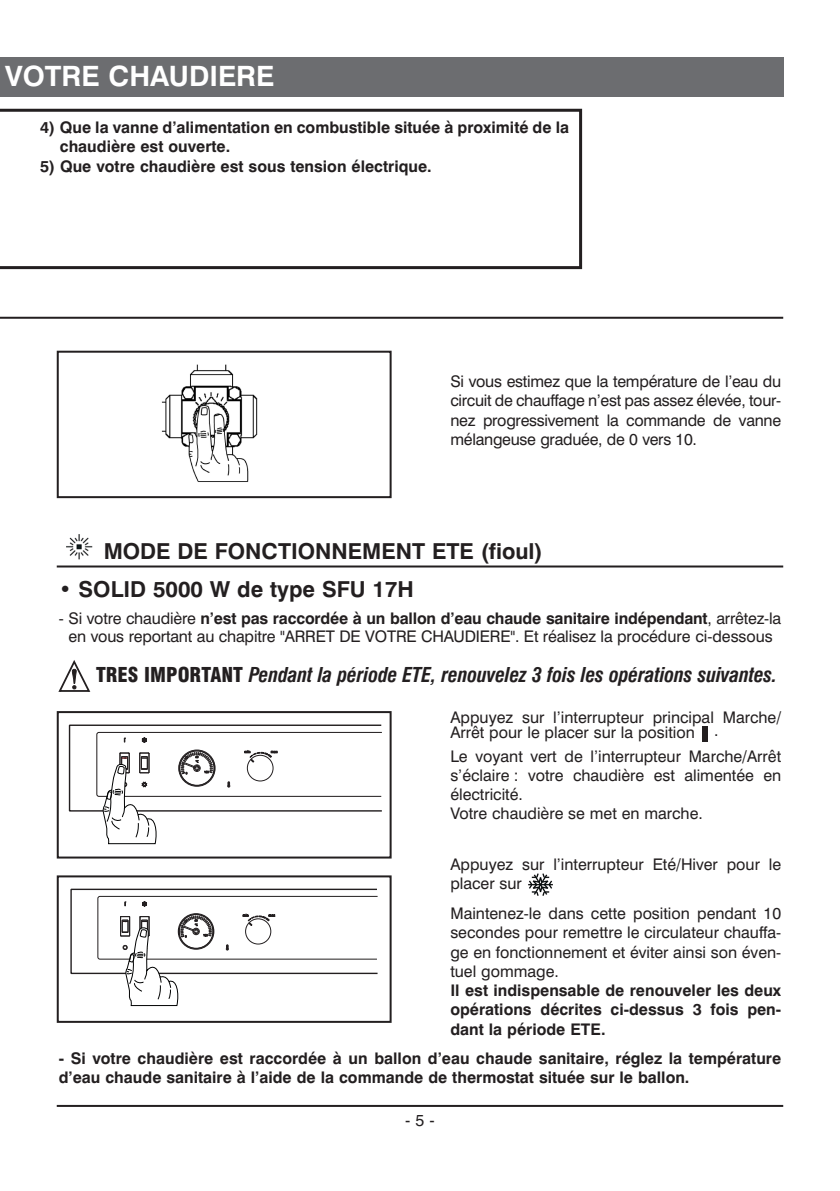
<style>
.page{position:relative;width:840px;height:1191px;background:#fff}
.page>*{position:absolute;margin:0;border:0;box-sizing:border-box;transform-origin:0 0}
.t1{font:700 28px "Swiss 721 BT";color:#fff}
.t2{font:700 22px "Swiss 721 BT";color:#231f20}
.t3{font:italic 700 condensed 20px "Swiss 721 BT";letter-spacing:-.01em;color:#231f20}
.t4{font:16px/19.2px "Swiss 721 BT";color:#231f20}
.t5{font:700 16px/19.2px "Swiss 721 BT";color:#231f20}
.t6{font:16px "Helvetica";color:#231f20}
.s1{font-weight:700}
.s2{font-weight:900;font-style:normal}
</style>
<div class="page">
<hr style="left:57px;top:1105px;width:725px;height:2px;background:#231f20">
<div style="left:57px;top:711px;width:334px;height:147px;border:2px solid #231f20"></div>
<div style="left:0;top:57px;width:782px;height:39px;background:#6c6d70"></div>
<svg style="left:0;top:109px;width:581px;height:160px"></svg>
<hr style="left:0;top:317px;width:782px;height:2px;background:#231f20">
<div style="left:57px;top:351px;width:334px;height:147px;border:2px solid #231f20"></div>
<img style="left:161px;top:364px;width:97px;height:118px">
<hr style="left:57px;top:565px;width:725px;height:2px;background:#231f20">
<img style="left:67px;top:534px;width:26px;height:25px">
<svg style="left:58px;top:660px;width:33px;height:32px"></svg>
<svg style="left:68px;top:724px;width:314px;height:120px"></svg>
<div style="left:57px;top:875px;width:334px;height:147px;border:2px solid #231f20"></div>
<svg style="left:70px;top:888px;width:308px;height:118px"></svg>
<img style="left:528px;top:873px;width:24px;height:22px">
<div style="left:702px;top:726px;width:5px;height:16px;background:#231f20"></div>
<h1 class="t1" style="left:5px;top:65px;width:271px">VOTRE CHAUDIERE</h1>
<p class="t5" style="left:60px;top:120px;width:510px;text-indent:-20px">4) Que la vanne d’alimentation en combustible située à proximité de la chaudière est ouverte.</p>
<p class="t5" style="left:40px;top:158px;width:393px">5) Que votre chaudière est sous tension électrique.</p>
<p class="t4" style="left:450px;top:373px;width:332px;text-align:justify">Si vous estimez que la température de l’eau du circuit de chauffage n’est pas assez élevée, tour&shy;nez progressivement la commande de vanne mélangeuse graduée, de 0 vers 10.</p>
<h2 class="t2" style="left:104px;top:543px;width:440px">MODE DE FONCTIONNEMENT ETE (fioul)</h2>
<h2 class="t2" style="left:59px;top:581px;width:356px">• SOLID 5000 W de type SFU 17H</h2>
<p class="t4" style="left:59px;top:611px;width:723px;line-height:18px;text-align:center">- Si votre chaudière <span class="s1">n’est pas raccordée à un ballon d’eau chaude sanitaire indépendant</span>, arrêtez-la en vous reportant au chapitre "ARRET DE VOTRE CHAUDIERE". Et réalisez la procédure ci-dessous</p>
<p class="t3" style="left:96px;top:666px;width:682px"><span class="s2">TRES IMPORTANT</span> Pendant la période ETE, renouvelez 3 fois les opérations suivantes.</p>
<p class="t4" style="left:450px;top:711px;width:332px;line-height:15.2px">Appuyez sur l’interrupteur principal Marche/<br>Arrêt pour le placer sur la position .</p>
<p class="t4" style="left:450px;top:748px;width:332px">Le voyant vert de l’interrupteur Marche/Arrêt s’éclaire : votre chaudière est alimentée en électricité.<br>Votre chaudière se met en marche.</p>
<p class="t4" style="left:450px;top:856px;width:332px">Appuyez sur l’interrupteur Eté/Hiver pour le placer sur</p>
<p class="t4" style="left:450px;top:905px;width:332px;text-align:justify">Maintenez-le dans cette position pendant 10 secondes pour remettre le circulateur chauffa&shy;ge en fonctionnement et éviter ainsi son éven&shy;tuel gommage.</p>
<p class="t5" style="left:450px;top:982px;width:332px;text-align:justify">Il est indispensable de renouveler les deux opérations décrites ci-dessus 3 fois pen&shy;dant la période ETE.</p>
<p class="t5" style="left:59px;top:1050px;width:723px">- Si votre chaudière est raccordée à un ballon d’eau chaude sanitaire, réglez la température d’eau chaude sanitaire à l’aide de la commande de thermostat située sur le ballon.</p>
<p class="t6" style="left:405px;top:1114px;width:31px">- 5 -</p>
</div>
